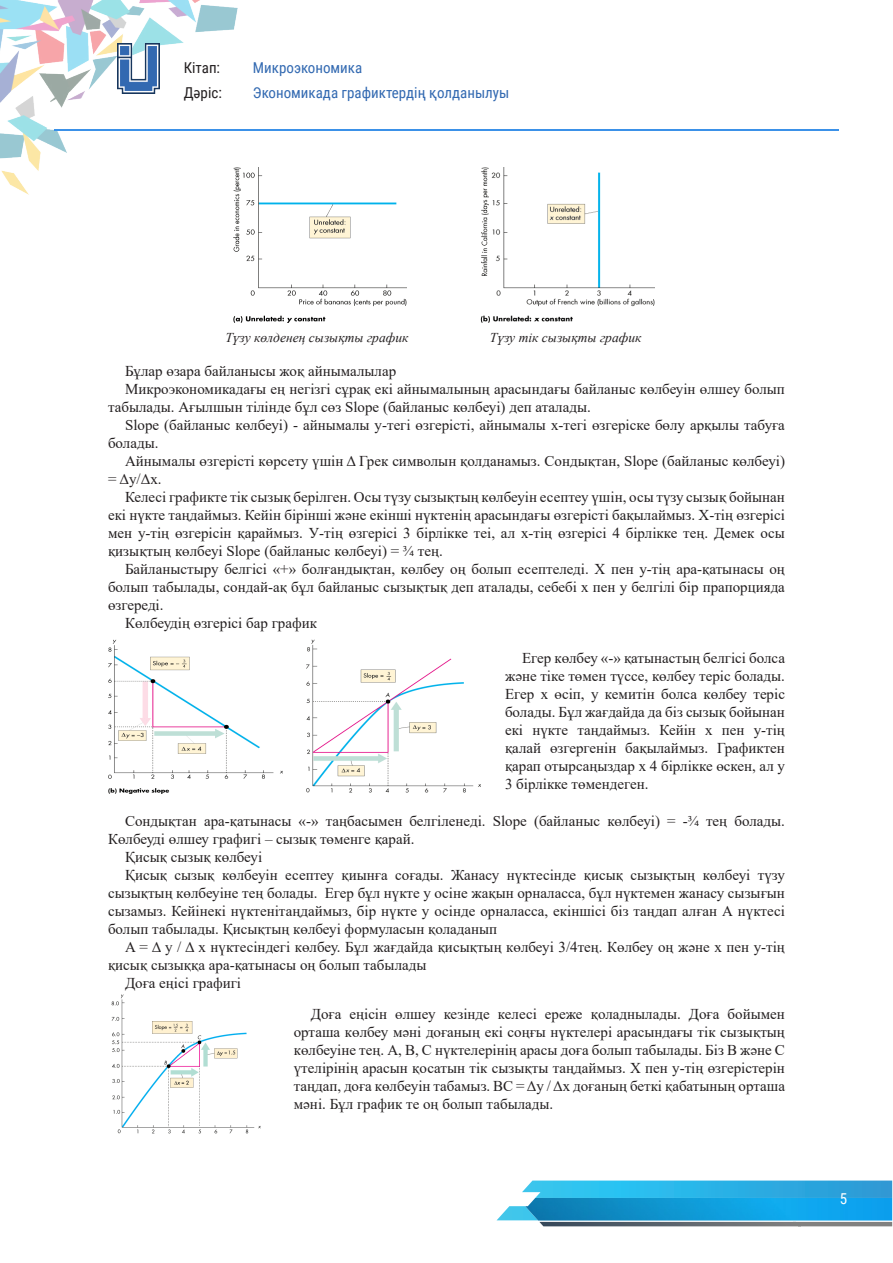
<style>
.page{position:relative;width:893px;height:1263px;background:#fff}
.page>*{position:absolute;margin:0;border:0;box-sizing:border-box;transform-origin:0 0}
.t1{font:15px/18px "Times New Roman";color:#231f20}
.t2{font:15px/25.5px "Roboto Condensed";color:#3269b1}
.t3{font:15px/25.5px "Roboto Condensed";color:#231f20}
.t4{font:15px "Roboto Condensed";color:#fff}
.t5{font:italic 13.5px "Times New Roman";color:#231f20}
</style>
<div class="page">
<svg style="left:497px;top:1180px;width:395px;height:46px;background:#5bb6d9"></svg>
<img style="left:525px;top:1198px;width:367px;height:22px">
<img style="left:0;top:0;width:238px;height:195px">
<hr style="left:54px;top:129px;width:785px;height:2px;background:#3b91e8">
<img style="left:118px;top:44px;width:41px;height:49px">
<img style="left:480px;top:168px;width:174px;height:155px">
<img style="left:232px;top:167px;width:174px;height:156px">
<img style="left:108px;top:639px;width:174px;height:155px">
<img style="left:306px;top:639px;width:174px;height:154px">
<img style="left:111px;top:994px;width:150px;height:140px">
<p class="t3" style="left:184px;top:54px;width:40px">Кітап:<br>Дәріс:</p>
<p class="t2" style="left:253px;top:54px;width:258px">Микроэкономика<br>Экономикада графиктердің қолданылуы</p>
<p class="t5" style="left:225px;top:329px;width:185px">Түзу көлденең сызықты график</p>
<p class="t5" style="left:490px;top:329px;width:153px">Түзу тік сызықты график</p>
<p class="t1" style="left:125px;top:361px;width:273px">Бұлар өзара байланысы жоқ айнымалылар</p>
<p class="t1" style="left:108px;top:379px;width:678px;text-indent:17px">Микроэкономикадағы ең негізгі сұрақ екі айнымалының арасындағы байланыс көлбеуін өлшеу болып табылады. Ағылшын тілінде бұл сөз Slope (байланыс көлбеуі) деп аталады.</p>
<p class="t1" style="left:108px;top:415px;width:678px;text-indent:17px">Slope (байланыс көлбеуі) - айнымалы у-тегі өзгерісті, айнымалы x-тегі өзгеріске бөлу арқылы табуға болады.</p>
<p class="t1" style="left:108px;top:451px;width:678px;text-indent:17px">Айнымалы өзгерісті көрсету үшін Δ Грек символын қолданамыз. Сондықтан, Slope (байланыс көлбеуі) = Δy/Δx.</p>
<p class="t1" style="left:108px;top:487px;width:678px;text-align:justify;text-indent:17px">Келесі графикте тік сызық берілген. Осы түзу сызықтың көлбеуін есептеу үшін, осы түзу сызық бойынан екі нүкте таңдаймыз. Кейін бірінші және екінші нүктенің арасындағы өзгерісті бақылаймыз. Х-тің өзгерісі мен у-тің өзгерісін қараймыз. У-тің өзгерісі 3 бірлікке теі, ал х-тің өзгерісі 4 бірлікке тең. Демек осы қизықтың көлбеуі Slope (байланыс көлбеуі) = ¾ тең.</p>
<p class="t1" style="left:108px;top:559px;width:678px;text-align:justify;text-indent:17px">Байланыстыру белгісі «+» болғандықтан, көлбеу оң болып есептеледі. Х пен у-тің ара-қатынасы оң болып табылады, сондай-ақ бұл байланыс сызықтық деп аталады, себебі х пен у белгілі бір прапорцияда өзгереді.</p>
<p class="t1" style="left:125px;top:613px;width:194px">Көлбеудің өзгерісі бар график</p>
<p class="t1" style="left:505px;top:648px;width:281px;text-align:justify;text-indent:17px">Егер көлбеу «-» қатынастың белгісі болса және тіке төмен түссе, көлбеу теріс болады.<br>Егер х өсіп, у кемитін болса көлбеу теріс болады. Бұл жағдайда да біз сызық бойынан екі нүкте таңдаймыз. Кейін х пен у-тің қалай өзгергенін бақылаймыз. Графиктен қарап отырсаңыздар х 4 бірлікке өскен, ал у 3 бірлікке төмендеген.</p>
<p class="t1" style="left:108px;top:811px;width:678px;text-indent:17px">Сондықтан ара-қатынасы «-» таңбасымен белгіленеді. Slope (байланыс көлбеуі) = -¾ тең болады.<br>Көлбеуді өлшеу графигі – сызық төменге қарай.</p>
<p class="t1" style="left:125px;top:847px;width:139px">Қисық сызық көлбеуі</p>
<p class="t1" style="left:108px;top:865px;width:678px;text-align:justify;text-indent:17px">Қисық сызық көлбеуін есептеу қиынға соғады. Жанасу нүктесінде қисық сызықтың көлбеуі түзу сызықтың көлбеуіне тең болады. Егер бұл нүкте у осіне жақын орналасса, бұл нүктемен жанасу сызығын сызамыз. Кейінекі нүктенітаңдаймыз, бір нүкте у осінде орналасса, екіншісі біз таңдап алған А нүктесі болып табылады. Қисықтың көлбеуі формуласын қоладанып</p>
<p class="t1" style="left:108px;top:937px;width:678px;text-indent:17px">A = Δ y / Δ x нүктесіндегі көлбеу. Бұл жағдайда қисықтың көлбеуі 3/4тең. Көлбеу оң және х пен у-тің қисық сызыққа ара-қатынасы оң болып табылады</p>
<p class="t1" style="left:125px;top:973px;width:118px">Доға еңісі графигі</p>
<p class="t1" style="left:294px;top:1005px;width:493px;text-align:justify;text-indent:17px">Доға еңісін өлшеу кезінде келесі ереже қоладнылады. Доға бойымен орташа көлбеу мәні доғаның екі соңғы нүктелері арасындағы тік сызықтың көлбеуіне тең. А, В, С нүктелерінің арасы доға болып табылады. Біз В және С үтелірінің арасын қосатын тік сызықты таңдаймыз. Х пен у-тің өзгерістерін таңдап, доға көлбеуін табамыз. BC = Δy / Δx доғаның беткі қабатының орташа мәні. Бұл график те оң болып табылады.</p>
<p class="t4" style="left:840px;top:1188px;width:9px">5</p>
</div>
